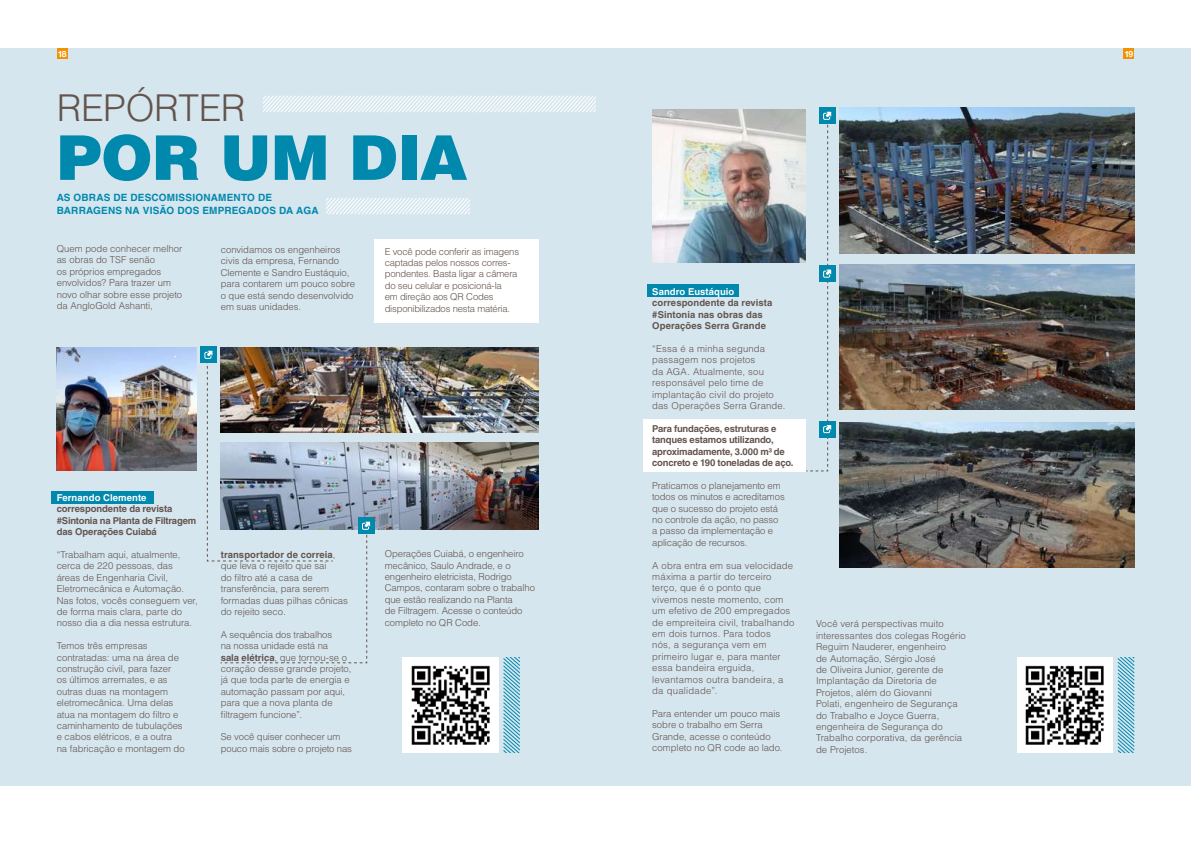
<style>
.page{position:relative;width:1191px;height:842px;background:#fff}
.page>*{position:absolute;margin:0;border:0;box-sizing:border-box;transform-origin:0 0}
.t1{font:900 61.7px "Helvetica LT Std";letter-spacing:-.005em;color:#0088ad}
.t2{font:300 37px "Helvetica LT Std";letter-spacing:-.005em;color:#63544d}
.t3{font:700 10px/13px "Helvetica LT Std";letter-spacing:.02em;color:#0088ad}
.t4{font:300 9.5px/11.4px "Helvetica LT Std";color:#63544d}
.t5{font:300 9.5px/11.4px "Helvetica LT Std";letter-spacing:.02em;color:#63544d}
.t6{font:700 9.5px/11.4px "Helvetica LT Std";letter-spacing:-.015em;color:#63544d}
.t7{font:300 9.5px/11.4px "Helvetica LT Std";letter-spacing:-.02em;color:#63544d}
.t8{font:700 9.5px/11.4px "Helvetica LT Std";letter-spacing:.01em;color:#63544d}
.t9{font:700 9.5px "Helvetica LT Std";letter-spacing:.005em;color:#fff}
.t10{font:700 8.6px "Helvetica Neue LT Pro";color:#fff}
.s1{font-weight:700}
</style>
<div class="page">
<div style="left:0;top:48px;width:1191px;height:737px;background:#d6e6ef"></div>
<svg style="left:326px;top:198px;width:143px;height:17px"></svg>
<div style="left:375px;top:240px;width:164px;height:83px;background:#fff"></div>
<div style="left:52px;top:492px;width:102px;height:12px;background:#0088ad"></div>
<img style="left:57px;top:347px;width:140px;height:123px">
<img style="left:370px;top:442px;width:169px;height:88px">
<img style="left:221px;top:348px;width:318px;height:84px">
<div style="left:201px;top:347px;width:16px;height:16px;background:#0088ad"></div>
<div style="left:358px;top:518px;width:16px;height:16px;background:#0088ad"></div>
<img style="left:204px;top:351px;width:166px;height:312px">
<svg style="left:264px;top:96px;width:331px;height:16px"></svg>
<div style="left:643px;top:420px;width:163px;height:52px;background:#fff"></div>
<div style="left:648px;top:284px;width:91px;height:12px;background:#0088ad"></div>
<img style="left:652px;top:109px;width:154px;height:154px">
<img style="left:839px;top:107px;width:295px;height:146px">
<img style="left:839px;top:264px;width:295px;height:145px">
<img style="left:839px;top:422px;width:295px;height:146px">
<img style="left:1017px;top:657px;width:95px;height:96px">
<svg style="left:1118px;top:658px;width:16px;height:95px"></svg>
<img style="left:403px;top:657px;width:95px;height:96px">
<svg style="left:503px;top:658px;width:17px;height:95px"></svg>
<div style="left:819px;top:108px;width:16px;height:16px;background:#0088ad"></div>
<div style="left:819px;top:266px;width:16px;height:16px;background:#0088ad"></div>
<div style="left:819px;top:421px;width:16px;height:16px;background:#0088ad"></div>
<svg style="left:805px;top:112px;width:26px;height:360px"></svg>
<div style="left:57px;top:48px;width:10px;height:11px;background:#f39200"></div>
<div style="left:1123px;top:48px;width:11px;height:11px;background:#f39200"></div>
<p class="t10" style="left:58px;top:48px;width:10px">18</p>
<p class="t10" style="left:1124px;top:48px;width:10px">19</p>
<h2 class="t2" style="left:57px;top:85px;width:190px">REPÓRTER</h2>
<h1 class="t1" style="left:57px;top:117px;width:412px">POR UM DIA</h1>
<p class="t3" style="left:57px;top:190px;width:263px">AS OBRAS DE DESCOMISSIONAMENTO DE<br>BARRAGENS NA VISÃO DOS EMPREGADOS DA AGA</p>
<p class="t4" style="left:57px;top:243px;width:127px">Quem pode conhecer melhor as obras do TSF senão<br>os próprios empregados envolvidos? Para trazer um novo olhar sobre esse projeto da AngloGold Ashanti,</p>
<p class="t7" style="left:385px;top:245px;width:136px">E você pode conferir as imagens captadas pelos nossos corres&shy;pondentes. Basta ligar a câmera do seu celular e posicioná-la<br>em direção aos QR Codes disponibilizados nesta matéria.</p>
<p class="t4" style="left:221px;top:244px;width:136px">convidamos os engenheiros civis da empresa, Fernando<br>Clemente e Sandro Eustáquio, para contarem um pouco sobre o que está sendo desenvolvido em suas unidades.</p>
<p class="t9" style="left:57px;top:492px;width:91px">Fernando Clemente</p>
<p class="t6" style="left:57px;top:503px;width:141px">correspondente da revista #Sintonia na Planta de Filtragem das Operações Cuiabá</p>
<p class="t4" style="left:57px;top:549px;width:143px">“Trabalham aqui, atualmente, cerca de 220 pessoas, das áreas de Engenharia Civil,<br>Eletromecânica e Automação.<br>Nas fotos, vocês conseguem ver, de forma mais clara, parte do nosso dia a dia nessa estrutura.</p>
<p class="t4" style="left:57px;top:640px;width:130px">Temos três empresas contratadas: uma na área de construção civil, para fazer<br>os últimos arremates, e as outras duas na montagem eletromecânica. Uma delas atua na montagem do filtro e caminhamento de tubulações e cabos elétricos, e a outra na fabricação e montagem do</p>
<p class="t4" style="left:221px;top:549px;width:129px"><span class="s1">transportador de correia</span>, que leva o rejeito que sai<br>do filtro até a casa de transferência, para serem formadas duas pilhas cônicas do rejeito seco.</p>
<p class="t4" style="left:221px;top:629px;width:132px">A sequência dos trabalhos<br>na nossa unidade está na<br><span class="s1">sala elétrica</span>, que tornou-se o coração desse grande projeto, já que toda parte de energia e automação passam por aqui, para que a nova planta de filtragem funcione”.</p>
<p class="t4" style="left:221px;top:731px;width:133px">Se você quiser conhecer um pouco mais sobre o projeto nas</p>
<p class="t4" style="left:385px;top:548px;width:152px">Operações Cuiabá, o engenheiro mecânico, Saulo Andrade, e o engenheiro eletricista, Rodrigo<br>Campos, contaram sobre o trabalho que estão realizando na Planta<br>de Filtragem. Acesse o conteúdo completo no QR Code.</p>
<p class="t9" style="left:652px;top:286px;width:84px">Sandro Eustáquio</p>
<p class="t8" style="left:652px;top:297px;width:122px">correspondente da revista #Sintonia nas obras das<br>Operações Serra Grande</p>
<p class="t5" style="left:652px;top:343px;width:135px">“Essa é a minha segunda passagem nos projetos<br>da AGA. Atualmente, sou responsável pelo time de implantação civil do projeto das Operações Serra Grande.</p>
<p class="t6" style="left:652px;top:423px;width:143px">Para fundações, estruturas e tanques estamos utilizando, aproximadamente, 3.000 m³ de concreto e 190 toneladas de aço.</p>
<p class="t4" style="left:652px;top:480px;width:134px">Praticamos o planejamento em todos os minutos e acreditamos que o sucesso do projeto está no controle da ação, no passo a passo da implementação e aplicação de recursos.</p>
<p class="t5" style="left:652px;top:559px;width:144px">A obra entra em sua velocidade máxima a partir do terceiro terço, que é o ponto que vivemos neste momento, com um efetivo de 200 empregados de empreiteira civil, trabalhando em dois turnos. Para todos<br>nós, a segurança vem em primeiro lugar e, para manter essa bandeira erguida, levantamos outra bandeira, a da qualidade”.</p>
<p class="t4" style="left:652px;top:708px;width:132px">Para entender um pouco mais sobre o trabalho em Serra<br>Grande, acesse o conteúdo completo no QR code ao lado.</p>
<p class="t4" style="left:816px;top:618px;width:151px">Você verá perspectivas muito interessantes dos colegas Rogério<br>Reguim Nauderer, engenheiro<br>de Automação, Sérgio José<br>de Oliveira Junior, gerente de<br>Implantação da Diretoria de<br>Projetos, além do Giovanni<br>Polati, engenheiro de Segurança do Trabalho e Joyce Guerra, engenheira de Segurança do<br>Trabalho corporativa, da gerência de Projetos.</p>
</div>
